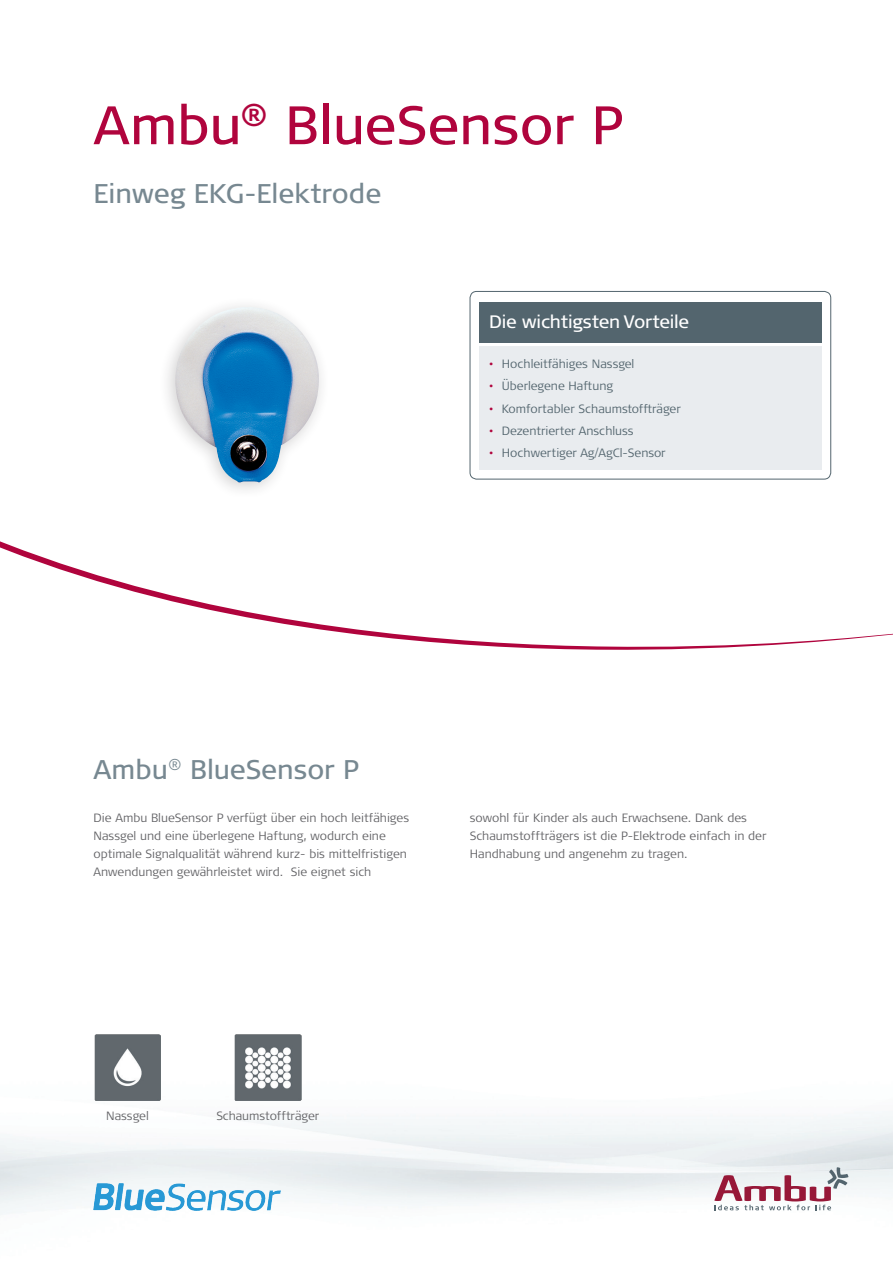
<style>
.page{position:relative;width:893px;height:1263px;background:#fff}
.page>*{position:absolute;margin:0;border:0;box-sizing:border-box;transform-origin:0 0}
.t1{font:54px "Signa OT";color:#b0043d}
.t2{font:27px "Signa OT";color:#778891}
.t3{font:18px "Signa OT";letter-spacing:-.01em;color:#fff}
.t4{font:300 12px/18px "Signa OT";color:#636366}
.t5{font:300 12px "Signa OT";color:#53656e}
.s1{color:#b0043d}
</style>
<div class="page">
<svg style="left:0;top:541px;width:893px;height:109px"></svg>
<img style="left:0;top:1079px;width:893px;height:136px">
<svg style="left:714px;top:1167px;width:134px;height:43px"></svg>
<div style="left:470px;top:291px;width:361px;height:188px;border:1px solid #53656e;border-radius:7px"></div>
<div style="left:479px;top:347px;width:342px;height:123px;background:#e9ecef"></div>
<div style="left:479px;top:302px;width:342px;height:40px;background:#53656e"></div>
<div style="left:159px;top:296px;width:171px;height:203px;background:#231f20;opacity:.2"></div>
<img style="left:175px;top:307px;width:144px;height:176px">
<img style="left:94px;top:1035px;width:67px;height:65px">
<img style="left:235px;top:1035px;width:66px;height:65px">
<img style="left:94px;top:1184px;width:186px;height:26px">
<h1 class="t1" style="left:94px;top:94px;width:531px">Ambu<sup>®</sup> BlueSensor P</h1>
<h2 class="t2" style="left:94px;top:178px;width:289px">Einweg EKG-Elektrode</h2>
<h3 class="t3" style="left:489px;top:311px;width:202px">Die wichtigsten Vorteile</h3>
<p class="t5" style="left:489px;top:357px;width:147px"><span class="s1">•</span> Hochleitfähiges Nassgel</p>
<p class="t5" style="left:489px;top:379px;width:126px"><span class="s1">•</span> Überlegene Haftung</p>
<p class="t5" style="left:489px;top:402px;width:193px"><span class="s1">•</span> Komfortabler Schaumstoffträger</p>
<p class="t5" style="left:489px;top:424px;width:146px"><span class="s1">•</span> Dezentrierter Anschluss</p>
<p class="t5" style="left:489px;top:446px;width:178px"><span class="s1">•</span> Hochwertiger Ag/AgCl-Sensor</p>
<h2 class="t2" style="left:94px;top:754px;width:267px">Ambu<sup>®</sup> BlueSensor P</h2>
<p class="t4" style="left:94px;top:809px;width:317px">Die Ambu BlueSensor P verfügt über ein hoch leitfähiges Nassgel und eine überlegene Haftung, wodurch eine optimale Signalqualität während kurz- bis mittelfristigen Anwendungen gewährleistet wird. Sie eignet sich</p>
<p class="t4" style="left:470px;top:809px;width:298px">sowohl für Kinder als auch Erwachsene. Dank des<br>Schaumstoffträgers ist die P-Elektrode einfach in der<br>Handhabung und angenehm zu tragen.</p>
<p class="t4" style="left:106px;top:1107px;width:44px">Nassgel</p>
<p class="t4" style="left:216px;top:1107px;width:104px">Schaumstoffträger</p>
</div>
